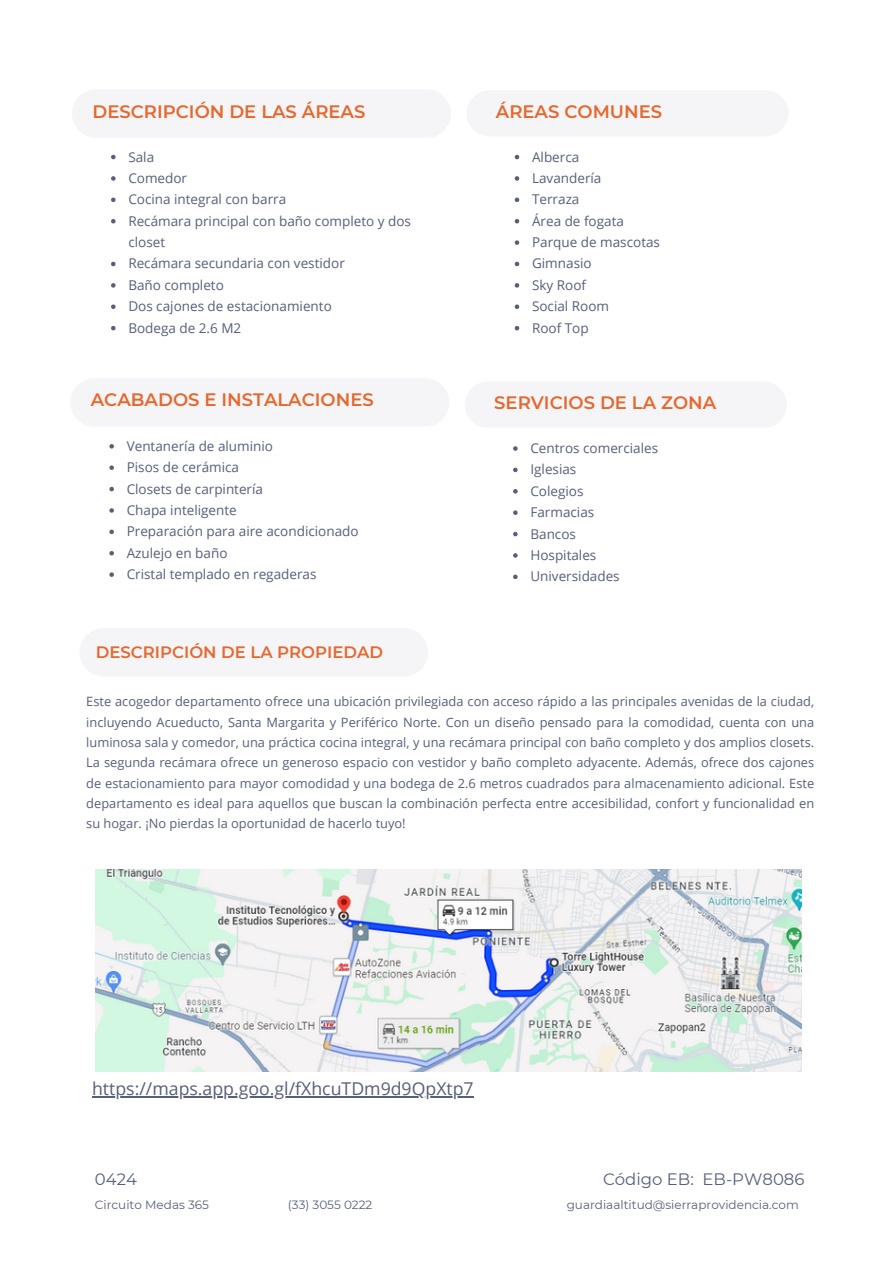
<style>
.page{position:relative;width:894px;height:1264px;background:#fff}
.page>*{position:absolute;margin:0;border:0;box-sizing:border-box;transform-origin:0 0}
.t1{font:600 18px "Montserrat";color:#e6682f}
.t2{font:17.7px "Open Sans";color:#565f7c}
.t3{font:600 16.5px "Montserrat";color:#e6682f}
.t4{font:16.5px "Montserrat";color:#565f7c}
.t5{font:13.5px/21.3px "Open Sans";color:#565f7c}
.t6{font:12.75px/20.2px "Open Sans";color:#565f7c;text-align:justify}
.t7{font:12px "Montserrat";color:#565f7c}
</style>
<div class="page">
<img style="left:95px;top:869px;width:706px;height:202px">
<div style="left:464px;top:381px;width:322px;height:47px;background:#f5f5f7;border-radius:23px"></div>
<div style="left:466px;top:90px;width:322px;height:46px;background:#f5f5f7;border-radius:23px"></div>
<hr style="left:92px;top:1096px;width:381px;height:1px;background:#565f7c">
<svg style="left:111px;top:155px;width:4px;height:4px"></svg>
<svg style="left:111px;top:176px;width:4px;height:5px"></svg>
<svg style="left:111px;top:197px;width:4px;height:5px"></svg>
<svg style="left:111px;top:219px;width:4px;height:4px"></svg>
<svg style="left:111px;top:262px;width:4px;height:4px"></svg>
<svg style="left:111px;top:283px;width:4px;height:4px"></svg>
<svg style="left:111px;top:304px;width:4px;height:5px"></svg>
<svg style="left:111px;top:326px;width:4px;height:4px"></svg>
<svg style="left:109px;top:444px;width:5px;height:4px"></svg>
<svg style="left:109px;top:465px;width:5px;height:5px"></svg>
<svg style="left:109px;top:487px;width:5px;height:4px"></svg>
<svg style="left:109px;top:508px;width:5px;height:4px"></svg>
<svg style="left:109px;top:529px;width:5px;height:5px"></svg>
<svg style="left:109px;top:551px;width:5px;height:4px"></svg>
<svg style="left:109px;top:572px;width:5px;height:5px"></svg>
<svg style="left:513px;top:446px;width:4px;height:5px"></svg>
<svg style="left:513px;top:467px;width:4px;height:5px"></svg>
<svg style="left:513px;top:489px;width:4px;height:4px"></svg>
<svg style="left:513px;top:510px;width:4px;height:5px"></svg>
<svg style="left:513px;top:532px;width:4px;height:4px"></svg>
<svg style="left:513px;top:553px;width:4px;height:4px"></svg>
<svg style="left:513px;top:574px;width:4px;height:5px"></svg>
<svg style="left:514px;top:155px;width:5px;height:4px"></svg>
<svg style="left:514px;top:176px;width:5px;height:5px"></svg>
<svg style="left:514px;top:197px;width:5px;height:5px"></svg>
<svg style="left:514px;top:219px;width:5px;height:4px"></svg>
<svg style="left:514px;top:240px;width:5px;height:5px"></svg>
<svg style="left:514px;top:262px;width:5px;height:4px"></svg>
<svg style="left:514px;top:283px;width:5px;height:4px"></svg>
<svg style="left:514px;top:304px;width:5px;height:5px"></svg>
<svg style="left:514px;top:326px;width:5px;height:4px"></svg>
<h1 class="t1" style="left:92px;top:101px;width:274px">DESCRIPCIÓN DE LAS ÁREAS</h1>
<p class="t5" style="left:128px;top:146px;width:27px">Sala</p>
<p class="t5" style="left:128px;top:167px;width:60px">Comedor</p>
<p class="t5" style="left:128px;top:188px;width:159px">Cocina integral con barra</p>
<p class="t5" style="left:128px;top:210px;width:284px">Recámara principal con baño completo y dos closet</p>
<p class="t5" style="left:128px;top:252px;width:218px">Recámara secundaria con vestidor</p>
<p class="t5" style="left:128px;top:274px;width:97px">Baño completo</p>
<p class="t5" style="left:128px;top:295px;width:205px">Dos cajones de estacionamiento</p>
<p class="t5" style="left:128px;top:317px;width:114px">Bodega de 2.6 M2</p>
<p class="t1" style="left:495px;top:101px;width:168px">ÁREAS COMUNES</p>
<p class="t5" style="left:532px;top:146px;width:49px">Alberca</p>
<p class="t5" style="left:532px;top:167px;width:71px">Lavandería</p>
<p class="t5" style="left:532px;top:188px;width:49px">Terraza</p>
<p class="t5" style="left:532px;top:210px;width:93px">Área de fogata</p>
<p class="t5" style="left:532px;top:231px;width:129px">Parque de mascotas</p>
<p class="t5" style="left:532px;top:252px;width:61px">Gimnasio</p>
<p class="t5" style="left:532px;top:274px;width:55px">Sky Roof</p>
<p class="t5" style="left:532px;top:295px;width:78px">Social Room</p>
<h1 class="t5" style="left:532px;top:317px;width:58px">Roof Top</h1>
<p class="t1" style="left:91px;top:388px;width:284px">ACABADOS E INSTALACIONES</p>
<p class="t1" style="left:494px;top:392px;width:223px">SERVICIOS DE LA ZONA</p>
<p class="t5" style="left:127px;top:435px;width:148px">Ventanería de aluminio</p>
<p class="t5" style="left:127px;top:456px;width:114px">Pisos de cerámica</p>
<p class="t5" style="left:127px;top:477px;width:138px">Closets de carpintería</p>
<p class="t5" style="left:127px;top:499px;width:111px">Chapa inteligente</p>
<p class="t5" style="left:127px;top:520px;width:233px">Preparación para aire acondicionado</p>
<p class="t5" style="left:127px;top:542px;width:102px">Azulejo en baño</p>
<h1 class="t5" style="left:127px;top:563px;width:191px">Cristal templado en regaderas</h1>
<h1 class="t5" style="left:530px;top:437px;width:129px">Centros comerciales</h1>
<p class="t5" style="left:530px;top:458px;width:47px">Iglesias</p>
<p class="t5" style="left:530px;top:480px;width:55px">Colegios</p>
<p class="t5" style="left:530px;top:501px;width:65px">Farmacias</p>
<p class="t5" style="left:530px;top:522px;width:47px">Bancos</p>
<p class="t5" style="left:530px;top:544px;width:67px">Hospitales</p>
<p class="t5" style="left:530px;top:565px;width:91px">Universidades</p>
<p class="t3" style="left:96px;top:642px;width:289px">DESCRIPCIÓN DE LA PROPIEDAD</p>
<h2 class="t6" style="left:86px;top:691px;width:729px">Este acogedor departamento ofrece una ubicación privilegiada con acceso rápido a las principales avenidas de la ciudad, incluyendo Acueducto, Santa Margarita y Periférico Norte. Con un diseño pensado para la comodidad, cuenta con una luminosa sala y comedor, una práctica cocina integral, y una recámara principal con baño completo y dos amplios closets.<br>La segunda recámara ofrece un generoso espacio con vestidor y baño completo adyacente. Además, ofrece dos cajones de estacionamiento para mayor comodidad y una bodega de 2.6 metros cuadrados para almacenamiento adicional. Este departamento es ideal para aquellos que buscan la combinación perfecta entre accesibilidad, confort y funcionalidad en su hogar. ¡No pierdas la oportunidad de hacerlo tuyo!</h2>
<h1 class="t2" style="left:92px;top:1076px;width:383px">https://maps.app.goo.gl/fXhcuTDm9d9QpXtp7</h1>
<p class="t4" style="left:95px;top:1169px;width:44px">0424</p>
<h2 class="t4" style="left:603px;top:1169px;width:203px">Código EB: EB-PW8086</h2>
<p class="t7" style="left:95px;top:1197px;width:116px">Circuito Medas 365</p>
<h2 class="t7" style="left:288px;top:1197px;width:86px">(33) 3055 0222</h2>
<p class="t7" style="left:566px;top:1197px;width:233px">guardiaaltitud@sierraprovidencia.com</p>
</div>
